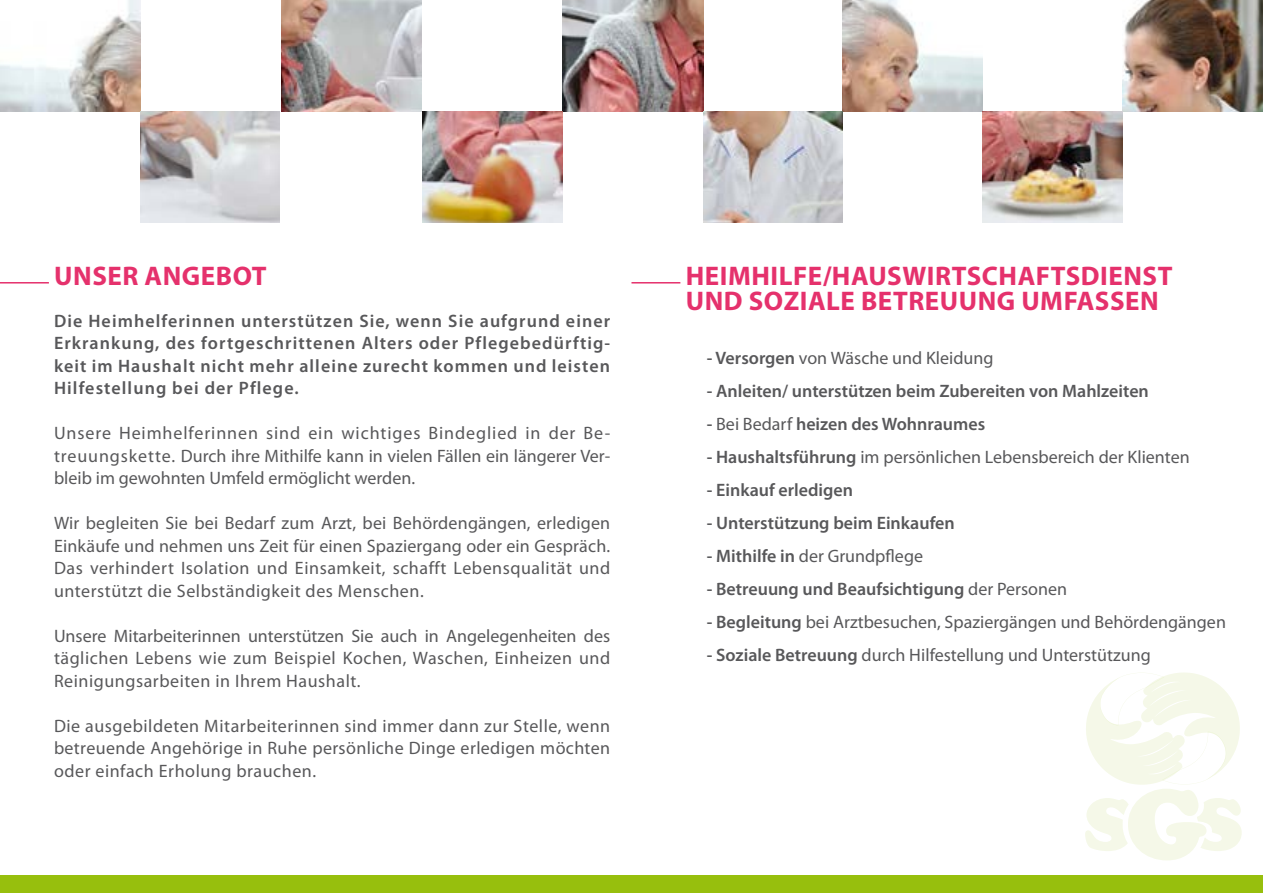
<style>
.page{position:relative;width:1263px;height:893px;background:#fff}
.page>*{position:absolute;margin:0;border:0;box-sizing:border-box;transform-origin:0 0}
.t1{font:700 27px/25.5px "Myriad Pro";letter-spacing:.02em;color:#e5316c}
.t2{font:18px/22.5px "Myriad Pro";color:#58585a;text-align:justify}
.t3{font:600 18px/22.5px "Myriad Pro";color:#58585a;text-align:justify}
.s1{font-weight:600}
.s2{font-weight:400}
</style>
<div class="page">
<svg style="left:1085px;top:672px;width:157px;height:188px"></svg>
<div style="left:0;top:876px;width:1263px;height:17px;background:#97bf0d"></div>
<img style="left:842px;top:0;width:141px;height:112px">
<img style="left:1123px;top:0;width:140px;height:112px">
<img style="left:0;top:0;width:140px;height:112px">
<img style="left:563px;top:0;width:140px;height:112px">
<img style="left:423px;top:112px;width:140px;height:111px">
<img style="left:281px;top:0;width:140px;height:112px">
<img style="left:983px;top:112px;width:140px;height:111px">
<img style="left:703px;top:112px;width:139px;height:111px">
<img style="left:140px;top:112px;width:140px;height:111px">
<hr style="left:0;top:282px;width:49px;height:2px;background:#e5316c">
<hr style="left:631px;top:282px;width:49px;height:2px;background:#e5316c">
<h1 class="t1" style="left:54px;top:262px;width:214px">UNSER ANGEBOT</h1>
<p class="t3" style="left:54px;top:309px;width:558px">Die Heimhelferinnen unterstützen Sie, wenn Sie aufgrund einer Erkrankung, des fortgeschrittenen Alters oder Pflegebedürftig&shy;keit im Haushalt nicht mehr alleine zurecht kommen und leisten Hilfestellung bei der Pflege.</p>
<p class="t2" style="left:54px;top:421px;width:558px">Unsere Heimhelferinnen sind ein wichtiges Bindeglied in der Be&shy;treuungskette. Durch ihre Mithilfe kann in vielen Fällen ein längerer Ver&shy;bleib im gewohnten Umfeld ermöglicht werden.</p>
<p class="t2" style="left:54px;top:511px;width:558px">Wir begleiten Sie bei Bedarf zum Arzt, bei Behördengängen, erledigen Einkäufe und nehmen uns Zeit für einen Spaziergang oder ein Gespräch.<br>Das verhindert Isolation und Einsamkeit, schafft Lebensqualität und unterstützt die Selbständigkeit des Menschen.</p>
<p class="t2" style="left:54px;top:624px;width:558px">Unsere Mitarbeiterinnen unterstützen Sie auch in Angelegenheiten des täglichen Lebens wie zum Beispiel Kochen, Waschen, Einheizen und Reinigungsarbeiten in Ihrem Haushalt.</p>
<p class="t2" style="left:54px;top:714px;width:558px">Die ausgebildeten Mitarbeiterinnen sind immer dann zur Stelle, wenn betreuende Angehörige in Ruhe persönliche Dinge erledigen möchten oder einfach Erholung brauchen.</p>
<h1 class="t1" style="left:686px;top:262px;width:488px">HEIMHILFE/HAUSWIRTSCHAFTSDIENST<br>UND SOZIALE BETREUUNG UMFASSEN</h1>
<p class="t2" style="left:707px;top:346px;width:288px"><span class="s1">- Versorgen</span> von Wäsche und Kleidung</p>
<p class="t3" style="left:707px;top:379px;width:444px">- Anleiten/ unterstützen beim Zubereiten von Mahlzeiten</p>
<p class="t3" style="left:707px;top:412px;width:280px">- <span class="s2">Bei Bedarf</span> heizen des Wohnraumes</p>
<p class="t2" style="left:707px;top:445px;width:484px"><span class="s1">- Haushaltsführung</span> im persönlichen Lebensbereich der Klienten</p>
<p class="t3" style="left:707px;top:478px;width:148px">- Einkauf erledigen</p>
<p class="t3" style="left:707px;top:511px;width:250px">- Unterstützung beim Einkaufen</p>
<p class="t2" style="left:707px;top:544px;width:218px"><span class="s1">- Mithilfe in</span> der Grundpflege</p>
<p class="t3" style="left:707px;top:577px;width:362px">- Betreuung und Beaufsichtigung <span class="s2">der Personen</span></p>
<p class="t2" style="left:707px;top:610px;width:521px"><span class="s1">- Begleitung</span> bei Arztbesuchen, Spaziergängen und Behördengängen</p>
<p class="t2" style="left:707px;top:643px;width:446px"><span class="s1">- Soziale Betreuung</span> durch Hilfestellung und Unterstützung</p>
</div>
